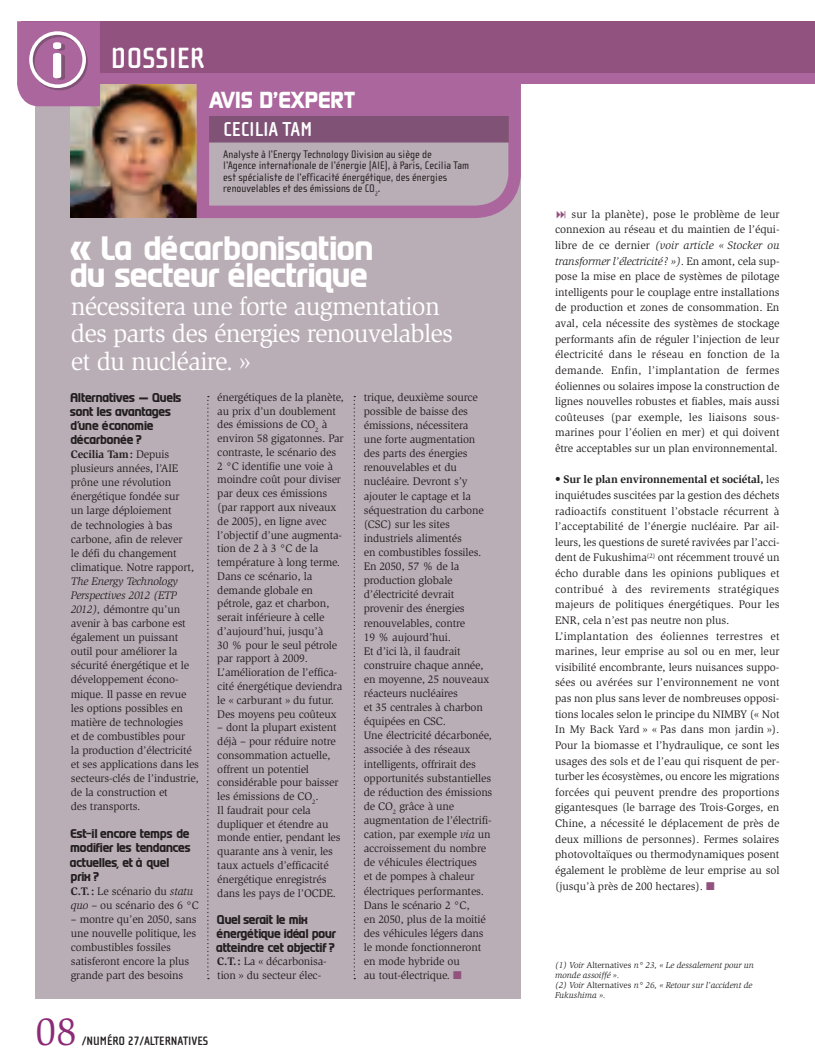
<style>
.page{position:relative;width:815px;height:1063px;background:#fff}
.page>*{position:absolute;margin:0;border:0;box-sizing:border-box;transform-origin:0 0}
.t1{font:40px "Slimbach";color:#8c2a77}
.t2{font:700 30px/27.5px "Prosper";letter-spacing:-.01em;color:#fff}
.t3{font:700 30px "Cholla Sans";color:#fff}
.t4{font:25.75px/27.5px "Slimbach";letter-spacing:-.03em;color:#fff}
.t5{font:700 22.5px "Digital";color:#fff}
.t6{font:700 20.62px "Cholla Sans";color:#fff}
.t7{font:700 12.5px "Cholla Sans";color:#231f20}
.t8{font:11.25px/14.1px "Slimbach";letter-spacing:-.015em;color:#231f20}
.t9{font:11.25px/11.2px "Cholla Sans";color:#231f20}
.t10{font:700 11.25px/14.1px "Prosper";letter-spacing:-.025em;color:#231f20}
.t11{font:italic 8.75px/10px "Slimbach";letter-spacing:-.005em;color:#231f20}
.s1{font-weight:700}
.s2{font-style:italic}
.s3{color:#92527f}
.s4{font-style:normal}
</style>
<div class="page">
<div style="left:35px;top:21px;width:486px;height:978px;background:#baaeb6"></div>
<img style="left:71px;top:84px;width:119px;height:134px">
<div style="left:21px;top:71px;width:794px;height:13px;background:#ab669d"></div>
<div style="left:21px;top:21px;width:794px;height:52px;background:#92527f"></div>
<svg style="left:17px;top:21px;width:83px;height:85px;background:#b379a7"></svg>
<svg style="left:190px;top:84px;width:331px;height:134px"></svg>
<div style="left:209px;top:115px;width:300px;height:28px;background:#805276"></div>
<svg style="left:207px;top:396px;width:2px;height:583px"></svg>
<svg style="left:354px;top:396px;width:1px;height:583px"></svg>
<div style="left:209px;top:91px;width:301px;height:25px;background:#ab669d"></div>
<h2 class="t3" style="left:111px;top:41px;width:95px">DOSSIER</h2>
<h3 class="t5" style="left:209px;top:87px;width:147px">AVIS D’EXPERT</h3>
<h3 class="t6" style="left:223px;top:118px;width:88px">CECILIA TAM</h3>
<p class="t9" style="left:223px;top:149px;width:247px">Analyste à l’Energy Technology Division au siège de<br>l’Agence internationale de l’énergie (AIE), à Paris, Cecilia Tam est spécialiste de l’efficacité énergétique, des énergies renouvelables et des émissions de CO <sub>2</sub>.</p>
<h2 class="t2" style="left:71px;top:233px;width:305px">« La décarbonisation du secteur électrique</h2>
<h3 class="t4" style="left:71px;top:293px;width:384px">nécessitera une forte augmentation des parts des énergies renouvelables et du nucléaire. »</h3>
<p class="t10" style="left:71px;top:390px;width:114px">Alternatives – Quels sont les avantages d’une économie décarbonée?</p>
<p class="t8" style="left:71px;top:447px;width:125px"><span class="s1">Cecilia Tam:</span> Depuis plusieurs années, l’AIE prône une révolution énergétique fondée sur un large déploiement<br>de technologies à bas carbone, afin de relever<br>le défi du changement climatique. Notre rapport,</p>
<p class="t8" style="left:71px;top:574px;width:130px"><span class="s2">The Energy Technology<br>Perspectives 2012 (ETP<br>2012),</span> démontre qu’un avenir à bas carbone est également un puissant outil pour améliorer la sécurité énergétique et le développement écono&shy;mique. Il passe en revue les options possibles en matière de technologies<br>et de combustibles pour<br>la production d’électricité et ses applications dans les secteurs-clés de l’industrie, de la construction et<br>des transports.</p>
<p class="t10" style="left:71px;top:827px;width:123px">Est-il encore temps de modifier les tendances actuelles, et à quel prix?</p>
<p class="t8" style="left:71px;top:884px;width:129px"><span class="s1">C.T.:</span> Le scénario du <span class="s2">statu quo</span> – ou scénario des 6 °C</p>
<p class="t8" style="left:71px;top:912px;width:127px">– montre qu’en 2050, sans une nouvelle politique, les combustibles fossiles satisferont encore la plus grande part des besoins</p>
<p class="t8" style="left:364px;top:390px;width:130px">trique, deuxième source possible de baisse des émissions, nécessitera<br>une forte augmentation des parts des énergies renouvelables et du nucléaire. Devront s’y ajouter le captage et la séquestration du carbone (CSC) sur les sites industriels alimentés<br>en combustibles fossiles.<br>En 2050, 57 % de la production globale d’électricité devrait provenir des énergies renouvelables, contre<br>19 % aujourd’hui.<br>Et d’ici là, il faudrait construire chaque année, en moyenne, 25 nouveaux réacteurs nucléaires<br>et 35 centrales à charbon équipées en CSC.<br>Une électricité décarbonée, associée à des réseaux intelligents, offrirait des opportunités substantielles de réduction des émissions de CO<sub>2</sub> grâce à une augmentation de l’électrifi&shy;cation, par exemple <span class="s2">via</span> un accroissement du nombre de véhicules électriques<br>et de pompes à chaleur électriques performantes.<br>Dans le scénario 2 °C,<br>en 2050, plus de la moitié des véhicules légers dans le monde fonctionneront en mode hybride ou<br>au tout-électrique. <span class="s3">■</span></p>
<p class="t8" style="left:217px;top:390px;width:128px;line-height:13.8px">énergétiques de la planète, au prix d’un doublement des émissions de CO<sub>2</sub> à environ 58 gigatonnes. Par contraste, le scénario des<br>2 °C identifie une voie à moindre coût pour diviser par deux ces émissions (par rapport aux niveaux de 2005), en ligne avec l’objectif d’une augmenta&shy;tion de 2 à 3 °C de la température à long terme.<br>Dans ce scénario, la demande globale en pétrole, gaz et charbon, serait inférieure à celle d’aujourd’hui, jusqu’à<br>30 % pour le seul pétrole par rapport à 2009.<br>L’amélioration de l’effica&shy;cité énergétique deviendra le « carburant » du futur.<br>Des moyens peu coûteux</p>
<p class="t8" style="left:217px;top:721px;width:125px;line-height:13.8px">– dont la plupart existent déjà – pour réduire notre consommation actuelle, offrent un potentiel considérable pour baisser les émissions de CO<sub>2</sub>.<br>Il faudrait pour cela dupliquer et étendre au monde entier, pendant les quarante ans à venir, les taux actuels d’efficacité énergétique enregistrés dans les pays de l’OCDE.</p>
<p class="t10" style="left:217px;top:912px;width:121px;line-height:13.8px">Quel serait le mix énergétique idéal pour atteindre cet objectif?</p>
<p class="t8" style="left:217px;top:955px;width:111px;line-height:13.8px"><span class="s1">C.T.:</span> La « décarbonisa&shy;tion » du secteur élec-</p>
<h1 class="t1" style="left:35px;top:1009px;width:43px">08</h1>
<p class="t7" style="left:82px;top:1034px;width:127px">/NUMÉRO 27/ALTERNATIVES</p>
<p class="t8" style="left:555px;top:206px;width:226px;line-height:15.6px;text-align:justify;text-indent:16px">sur la planète), pose le problème de leur connexion au réseau et du maintien de l’équi&shy;libre de ce dernier <span class="s2">(voir article « Stocker ou transformer l’électricité? »)</span>. En amont, cela sup&shy;pose la mise en place de systèmes de pilotage intelligents pour le couplage entre installations de production et zones de consommation. En aval, cela nécessite des systèmes de stockage performants afin de réguler l’injection de leur électricité dans le réseau en fonction de la demande. Enfin, l’implantation de fermes éoliennes ou solaires impose la construction de lignes nouvelles robustes et fiables, mais aussi coûteuses (par exemple, les liaisons sous&shy;marines pour l’éolien en mer) et qui doivent être acceptables sur un plan environnemental.</p>
<p class="t8" style="left:555px;top:472px;width:226px;line-height:15.6px">• <span class="s1">Sur le plan environnemental et sociétal,</span> les inquiétudes suscitées par la gestion des déchets radioactifs constituent l’obstacle récurrent à l’acceptabilité de l’énergie nucléaire. Par ail&shy;leurs, les questions de sureté ravivées par l’acci&shy;dent de Fukushima<sup>(2)</sup> ont récemment trouvé un écho durable dans les opinions publiques et contribué à des revirements stratégiques majeurs de politiques énergétiques. Pour les ENR, cela n’est pas neutre non plus.<br>L’implantation des éoliennes terrestres et marines, leur emprise au sol ou en mer, leur visibilité encombrante, leurs nuisances suppo&shy;sées ou avérées sur l’environnement ne vont pas non plus sans lever de nombreuses opposi&shy;tions locales selon le principe du NIMBY (« Not In My Back Yard » « Pas dans mon jardin »).<br>Pour la biomasse et l’hydraulique, ce sont les usages des sols et de l’eau qui risquent de per&shy;turber les écosystèmes, ou encore les migrations forcées qui peuvent prendre des proportions gigantesques (le barrage des Trois-Gorges, en Chine, a nécessité le déplacement de près de deux millions de personnes). Fermes solaires photovoltaïques ou thermodynamiques posent également le problème de leur emprise au sol (jusqu’à près de 200 hectares). <span class="s3">■</span></p>
<p class="t11" style="left:555px;top:960px;width:200px">(1) Voir <span class="s4">Alternatives</span> n° 23, « Le dessalement pour un monde assoiffé ».<br>(2) Voir <span class="s4">Alternatives</span> n° 26, « Retour sur l’accident de Fukushima ».</p>
</div>
